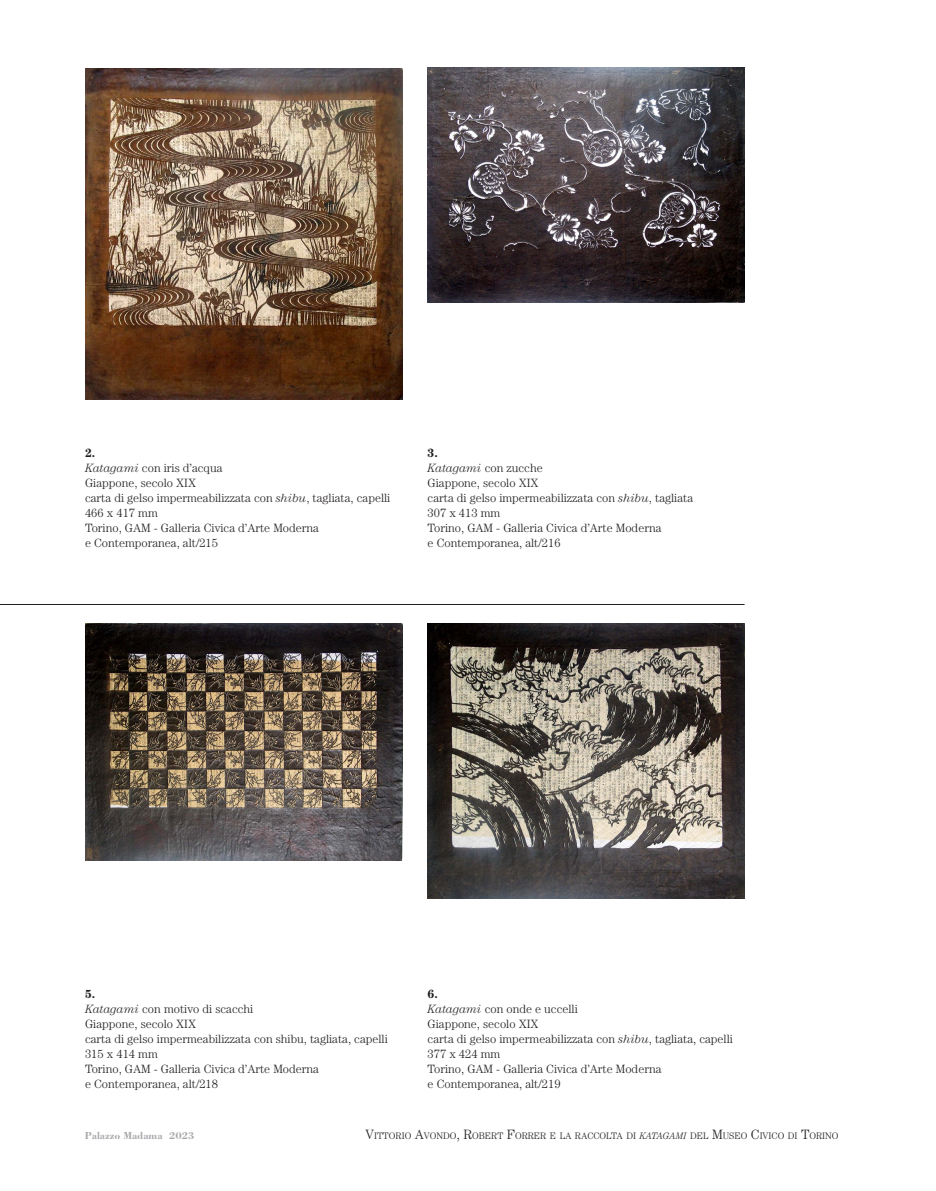
<style>
.page{position:relative;width:936px;height:1191px;background:#fff}
.page>*{position:absolute;margin:0;border:0;box-sizing:border-box;transform-origin:0 0}
.SAGGIO_testo{font:300 12px "Century Std";color:#231f20}
.SAGGIO_testo-2{font:700 12px "Century Std";color:#231f20}
.t1{font:700 10.5px "Bodoni Std";color:#a8a9ad}
.Normale{font:300 9.45px "Century Std";color:#231f20}
.s1{font-style:italic}
.s2{font-size:13.5px}
</style>
<div class="page">
<img style="left:85px;top:623px;width:317px;height:237px">
<img style="left:427px;top:623px;width:317px;height:275px">
<img style="left:85px;top:68px;width:317px;height:332px">
<img style="left:427px;top:68px;width:317px;height:234px">
<hr style="left:0;top:604px;width:744px;height:1px;background:#231f20">
<p class="SAGGIO_testo-2" style="left:85px;top:446px;width:12px">2.</p>
<p class="SAGGIO_testo" style="left:85px;top:461px;width:139px"><span class="s1">Katagami</span> con iris d’acqua</p>
<p class="SAGGIO_testo" style="left:85px;top:476px;width:112px">Giappone, secolo XIX</p>
<p class="SAGGIO_testo" style="left:85px;top:491px;width:307px">carta di gelso impermeabilizzata con <span class="s1">shibu</span>, tagliata, capelli</p>
<p class="SAGGIO_testo" style="left:85px;top:506px;width:74px">466 x 417 mm</p>
<p class="SAGGIO_testo" style="left:85px;top:521px;width:235px">Torino, GAM - Galleria Civica d’Arte Moderna</p>
<p class="SAGGIO_testo" style="left:85px;top:536px;width:134px">e Contemporanea, alt/215</p>
<p class="SAGGIO_testo-2" style="left:427px;top:446px;width:12px">3.</p>
<p class="SAGGIO_testo" style="left:427px;top:461px;width:117px"><span class="s1">Katagami</span> con zucche</p>
<p class="SAGGIO_testo" style="left:427px;top:476px;width:112px">Giappone, secolo XIX</p>
<p class="SAGGIO_testo" style="left:427px;top:491px;width:267px">carta di gelso impermeabilizzata con <span class="s1">shibu</span>, tagliata</p>
<p class="SAGGIO_testo" style="left:427px;top:506px;width:74px">307 x 413 mm</p>
<p class="SAGGIO_testo" style="left:427px;top:521px;width:235px">Torino, GAM - Galleria Civica d’Arte Moderna</p>
<p class="SAGGIO_testo" style="left:427px;top:536px;width:134px">e Contemporanea, alt/216</p>
<p class="SAGGIO_testo-2" style="left:85px;top:986px;width:12px">5.</p>
<p class="SAGGIO_testo" style="left:85px;top:1002px;width:170px"><span class="s1">Katagami</span> con motivo di scacchi</p>
<p class="SAGGIO_testo" style="left:85px;top:1017px;width:112px">Giappone, secolo XIX</p>
<p class="SAGGIO_testo" style="left:85px;top:1032px;width:304px">carta di gelso impermeabilizzata con shibu, tagliata, capelli</p>
<p class="SAGGIO_testo" style="left:85px;top:1047px;width:74px">315 x 414 mm</p>
<p class="SAGGIO_testo" style="left:85px;top:1062px;width:235px">Torino, GAM - Galleria Civica d’Arte Moderna</p>
<p class="SAGGIO_testo" style="left:85px;top:1077px;width:134px">e Contemporanea, alt/218</p>
<p class="SAGGIO_testo-2" style="left:427px;top:986px;width:12px">6.</p>
<p class="SAGGIO_testo" style="left:427px;top:1002px;width:152px"><span class="s1">Katagami</span> con onde e uccelli</p>
<p class="SAGGIO_testo" style="left:427px;top:1017px;width:112px">Giappone, secolo XIX</p>
<p class="SAGGIO_testo" style="left:427px;top:1032px;width:307px">carta di gelso impermeabilizzata con <span class="s1">shibu</span>, tagliata, capelli</p>
<p class="SAGGIO_testo" style="left:427px;top:1047px;width:74px">377 x 424 mm</p>
<p class="SAGGIO_testo" style="left:427px;top:1062px;width:235px">Torino, GAM - Galleria Civica d’Arte Moderna</p>
<p class="SAGGIO_testo" style="left:427px;top:1077px;width:134px">e Contemporanea, alt/219</p>
<p class="t1" style="left:85px;top:1128px;width:111px">Palazzo Madama 2023</p>
<p class="Normale" style="left:365px;top:1129px;width:474px"><span class="s2">V</span>ITTORIO <span class="s2">A</span>VONDO<span class="s2">, R</span>OBERT <span class="s2">F</span>ORRER E LA RACCOLTA DI <span class="s1">KATAGAMI</span> DEL <span class="s2">M</span>USEO <span class="s2">C</span>IVICO DI <span class="s2">T</span>ORINO</p>
</div>
